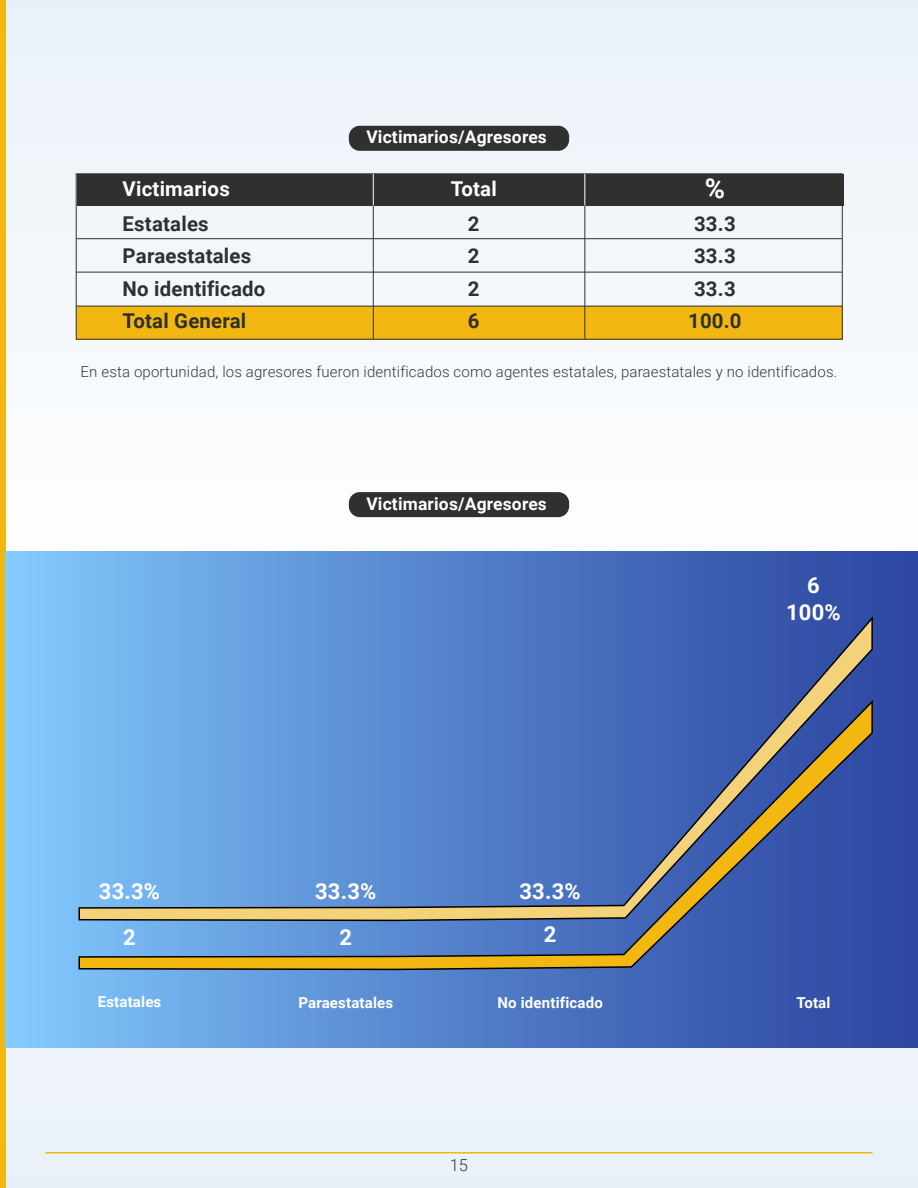
<style>
.page{position:relative;width:918px;height:1188px;background:#fff}
.page>*{position:absolute;margin:0;border:0;box-sizing:border-box;transform-origin:0 0}
.t1{font:700 27.45px "Roboto";color:#fff}
.t2{font:700 22.05px "Roboto";letter-spacing:.01em;color:#fff}
.t3{font:700 20.4px/32.7px "Roboto";letter-spacing:.01em;color:#303030}
.t4{font:700 20.4px "Roboto";letter-spacing:.01em;color:#fff}
.t5{font:700 17.4px "Roboto";letter-spacing:.01em;color:#fff}
.t6{font:300 16.5px "Roboto";color:#373737}
.t7{font:700 15.15px "Roboto";letter-spacing:.01em;color:#fff}
.t8{font:300 15px "Roboto";letter-spacing:.01em;color:#373737}
</style>
<div class="page">
<div style="left:0;top:0;width:918px;height:1188px;background:linear-gradient(to right,#f2f7fb,#f1f6fa)"></div>
<div style="left:0;top:0;width:6px;height:1188px;background:#f2b811"></div>
<hr style="left:45px;top:1152px;width:828px;height:1px;background:#f2b811">
<div style="left:6px;top:551px;width:912px;height:496px;background:linear-gradient(to right,#81c6fb,#29409c)"></div>
<div style="left:349px;top:126px;width:220px;height:25px;background:#303030;border-radius:11px"></div>
<div style="left:349px;top:492px;width:220px;height:25px;background:#303030;border-radius:11px"></div>
<hr style="left:76px;top:238px;width:766px;height:1px;background:#303030">
<hr style="left:76px;top:272px;width:766px;height:1px;background:#303030">
<div style="left:76px;top:306px;width:766px;height:33px;background:#f2b811"></div>
<hr style="left:76px;top:306px;width:766px;height:1px;background:#303030">
<div style="left:77px;top:174px;width:767px;height:31px;background:#303030"></div>
<hr style="left:373px;top:193px;width:1px;height:146px;background:#303030">
<hr style="left:585px;top:206px;width:1px;height:133px;background:#303030">
<div style="left:76px;top:174px;width:766px;height:165px;border:1px solid #303030"></div>
<hr style="left:373px;top:174px;width:1px;height:32px;background:#fff">
<hr style="left:585px;top:174px;width:1px;height:32px;background:#fff">
<svg style="left:78px;top:921px;width:796px;height:49px;background:#68819e"></svg>
<svg style="left:78px;top:614px;width:796px;height:307px;background:#5d84c0"></svg>
<p class="t5" style="left:366px;top:130px;width:182px">Victimarios/Agresores</p>
<h3 class="t4" style="left:123px;top:180px;width:109px">Victimarios</h3>
<h3 class="t4" style="left:451px;top:180px;width:48px">Total</h3>
<h1 class="t1" style="left:705px;top:177px;width:22px">%</h1>
<h3 class="t3" style="left:123px;top:209px;width:88px">Estatales</h3>
<h3 class="t3" style="left:468px;top:209px;width:13px">2</h3>
<h3 class="t3" style="left:694px;top:209px;width:43px">33.3</h3>
<h3 class="t3" style="left:468px;top:241px;width:13px">2</h3>
<h3 class="t3" style="left:694px;top:241px;width:43px">33.3</h3>
<h3 class="t3" style="left:468px;top:274px;width:13px">2</h3>
<h3 class="t3" style="left:694px;top:274px;width:43px">33.3</h3>
<h3 class="t3" style="left:123px;top:241px;width:144px">Paraestatales<br>No identificado</h3>
<h3 class="t3" style="left:123px;top:307px;width:125px">Total General</h3>
<h3 class="t3" style="left:468px;top:307px;width:13px">6</h3>
<h3 class="t3" style="left:688px;top:307px;width:55px">100.0</h3>
<p class="t8" style="left:81px;top:365px;width:758px">En esta oportunidad, los agresores fueron identificados como agentes estatales, paraestatales y no identificados.</p>
<p class="t5" style="left:366px;top:496px;width:182px">Victimarios/Agresores</p>
<h2 class="t2" style="left:99px;top:882px;width:63px">33.3%</h2>
<h2 class="t2" style="left:315px;top:882px;width:63px">33.3%</h2>
<h2 class="t2" style="left:519px;top:882px;width:63px">33.3%</h2>
<h2 class="t2" style="left:123px;top:928px;width:14px">2</h2>
<h2 class="t2" style="left:339px;top:929px;width:14px">2</h2>
<h2 class="t2" style="left:544px;top:925px;width:14px">2</h2>
<h2 class="t2" style="left:807px;top:576px;width:14px">6</h2>
<h2 class="t2" style="left:786px;top:603px;width:56px">100%</h2>
<p class="t7" style="left:98px;top:996px;width:65px">Estatales</p>
<p class="t7" style="left:298px;top:997px;width:96px">Paraestatales</p>
<p class="t7" style="left:497px;top:997px;width:107px">No identificado</p>
<p class="t7" style="left:796px;top:997px;width:36px">Total</p>
<p class="t6" style="left:450px;top:1157px;width:20px">15</p>
</div>
